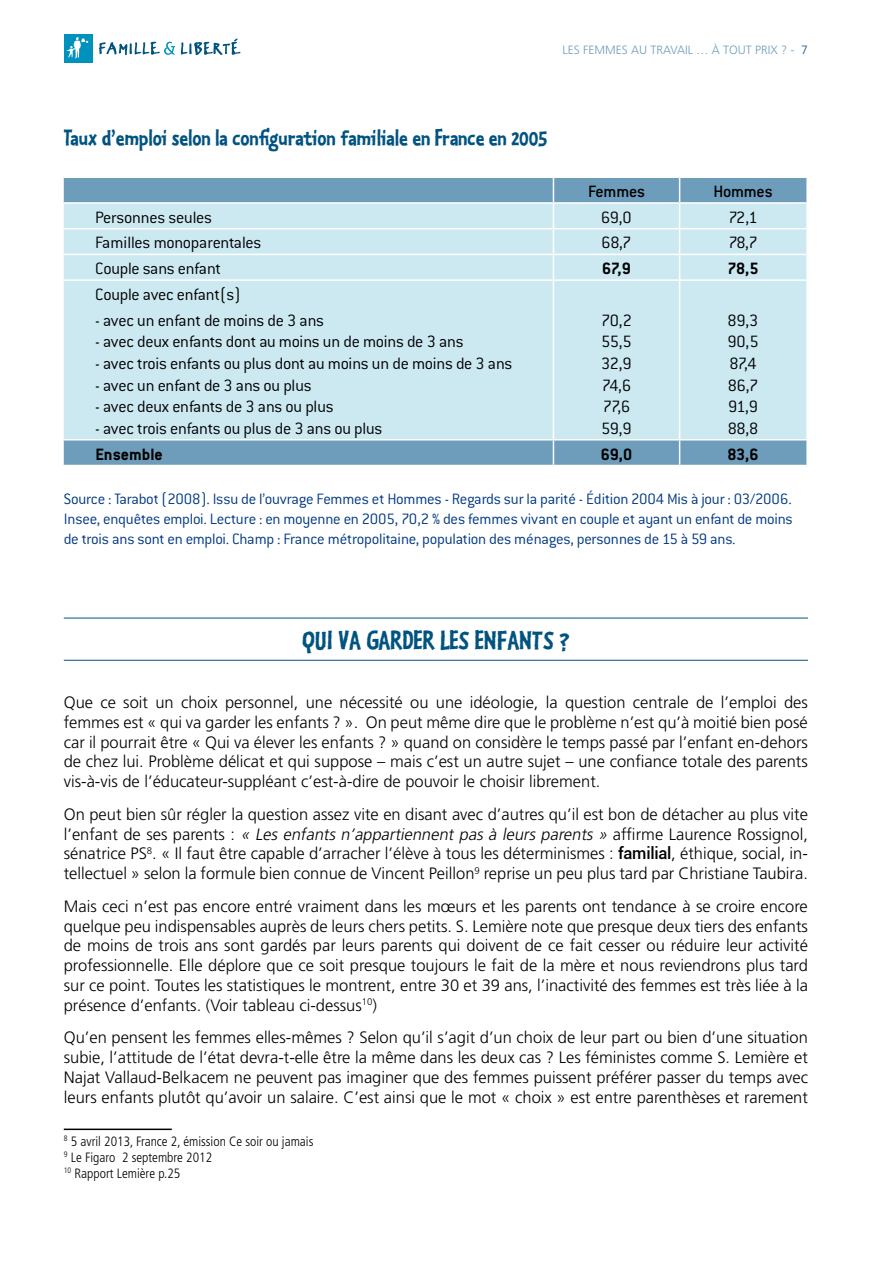
<style>
.page{position:relative;width:893px;height:1263px;background:#fff}
.page>*{position:absolute;margin:0;border:0;box-sizing:border-box;transform-origin:0 0}
.t1{font:27px "Kosmik Bold Three";letter-spacing:.03em;color:#005380;scale:1.1 1}
.t2{font:24px "Kosmik Bold Three";color:#005380}
.t3{font:300 18px/21.6px "Conduit ITC";letter-spacing:-.015em;color:#000;text-align:justify}
.t4{font:700 18px "Conduit ITC";color:#000}
.t5{font:500 18px "Conduit ITC";letter-spacing:-.015em;color:#000}
.t6{font:300 16.5px/19.8px "Frutiger";color:#000;text-align:justify}
.t7{font:300 16.5px/19.8px "Conduit ITC";letter-spacing:-.015em;color:#003882;text-align:justify}
.t8{font:300 condensed 13.5px/16.2px "Frutiger";color:#000}
.t9{font:300 12px "Frutiger";color:#6e9dbb}
.s1{color:#005380}
.s2{font-style:italic}
.s3{font-family:"Roboto";font-weight:500}
</style>
<div class="page">
<div style="left:65px;top:35px;width:28px;height:28px;background:#0092bc"></div>
<svg style="left:99px;top:42px;width:76px;height:13px"></svg>
<svg style="left:181px;top:38px;width:60px;height:17px"></svg>
<svg style="left:67px;top:37px;width:22px;height:21px"></svg>
<div style="left:64px;top:178px;width:742px;height:287px;background:#6e9dbb"></div>
<div style="left:64px;top:204px;width:742px;height:235px;background:#cce9f2"></div>
<hr style="left:64px;top:202px;width:489px;height:2px;background:#fff">
<hr style="left:553px;top:202px;width:127px;height:2px;background:#fff">
<hr style="left:680px;top:202px;width:126px;height:2px;background:#fff">
<hr style="left:64px;top:228px;width:489px;height:1px;background:#fff">
<hr style="left:553px;top:228px;width:127px;height:1px;background:#fff">
<hr style="left:680px;top:228px;width:126px;height:1px;background:#fff">
<hr style="left:64px;top:254px;width:489px;height:1px;background:#fff">
<hr style="left:553px;top:254px;width:127px;height:1px;background:#fff">
<svg style="left:553px;top:178px;width:1px;height:101px"></svg>
<hr style="left:680px;top:254px;width:126px;height:1px;background:#fff">
<svg style="left:679px;top:178px;width:1px;height:101px"></svg>
<hr style="left:64px;top:279px;width:489px;height:2px;background:#fff">
<hr style="left:553px;top:279px;width:127px;height:2px;background:#fff">
<hr style="left:553px;top:281px;width:1px;height:158px;background:#fff">
<hr style="left:680px;top:279px;width:126px;height:2px;background:#fff">
<hr style="left:679px;top:281px;width:1px;height:158px;background:#fff">
<hr style="left:64px;top:439px;width:489px;height:1px;background:#fff">
<hr style="left:553px;top:439px;width:127px;height:1px;background:#fff">
<svg style="left:553px;top:440px;width:1px;height:25px"></svg>
<hr style="left:680px;top:439px;width:126px;height:1px;background:#fff">
<svg style="left:679px;top:440px;width:1px;height:25px"></svg>
<hr style="left:64px;top:1128px;width:108px;height:2px;background:#000">
<hr style="left:64px;top:618px;width:744px;height:1px;background:#005380">
<hr style="left:64px;top:660px;width:744px;height:1px;background:#005380">
<p class="t9" style="left:562px;top:43px;width:245px">LES FEMMES AU TRAVAIL … À TOUT PRIX ? - <span class="s1">7</span></p>
<h2 class="t2" style="left:64px;top:122px;width:485px">Taux d’emploi selon la configuration familiale en France en 2005</h2>
<p class="t5" style="left:588px;top:181px;width:59px">Femmes</p>
<p class="t5" style="left:713px;top:181px;width:61px">Hommes</p>
<p class="t3" style="left:95px;top:206px;width:118px">Personnes seules</p>
<p class="t3" style="left:601px;top:206px;width:32px">69,0</p>
<p class="t3" style="left:728px;top:206px;width:31px">72,1</p>
<p class="t3" style="left:95px;top:232px;width:168px">Familles monoparentales</p>
<p class="t3" style="left:602px;top:232px;width:31px">68,7</p>
<p class="t3" style="left:728px;top:232px;width:31px">78,7</p>
<p class="t3" style="left:95px;top:258px;width:127px">Couple sans enfant</p>
<p class="t4" style="left:602px;top:258px;width:30px">67,9</p>
<p class="t4" style="left:728px;top:258px;width:32px">78,5</p>
<p class="t3" style="left:95px;top:284px;width:147px">Couple avec enfant(s)</p>
<p class="t3" style="left:95px;top:309px;width:230px">- avec un enfant de moins de 3 ans</p>
<p class="t3" style="left:95px;top:331px;width:370px">- avec deux enfants dont au moins un de moins de 3 ans</p>
<p class="t3" style="left:95px;top:353px;width:419px">- avec trois enfants ou plus dont au moins un de moins de 3 ans</p>
<p class="t3" style="left:95px;top:374px;width:218px">- avec un enfant de 3 ans ou plus</p>
<p class="t3" style="left:95px;top:396px;width:240px">- avec deux enfants de 3 ans ou plus</p>
<p class="t3" style="left:95px;top:417px;width:289px">- avec trois enfants ou plus de 3 ans ou plus</p>
<p class="t3" style="left:601px;top:309px;width:32px">70,2<br>55,5<br>32,9<br>74,6<br>77,6<br>59,9</p>
<p class="t3" style="left:728px;top:309px;width:32px">89,3<br>90,5<br>87,4<br>86,7<br>91,9<br>88,8</p>
<p class="t4" style="left:95px;top:443px;width:69px">Ensemble</p>
<p class="t4" style="left:601px;top:443px;width:33px">69,0</p>
<p class="t4" style="left:727px;top:443px;width:33px">83,6</p>
<p class="t7" style="left:64px;top:489px;width:731px">Source : Tarabot (2008). Issu de l’ouvrage Femmes et Hommes - Regards sur la parité - Édition 2004 Mis à jour : 03/2006.<br>Insee, enquêtes emploi. Lecture : en moyenne en 2005, 70,2 % des femmes vivant en couple et ayant un enfant de moins de trois ans sont en emploi. Champ : France métropolitaine, population des ménages, personnes de 15 à 59 ans.</p>
<h1 class="t1" style="left:303px;top:622px;width:244px">Qui va garder les enfants ?</h1>
<p class="t6" style="left:64px;top:692px;width:746px">Que ce soit un choix personnel, une nécessité ou une idéologie, la question centrale de l’emploi des femmes est « qui va garder les enfants ? ». On peut même dire que le problème n’est qu’à moitié bien posé car il pourrait être « Qui va élever les enfants ? » quand on considère le temps passé par l’enfant en-dehors de chez lui. Problème délicat et qui suppose – mais c’est un autre sujet – une confiance totale des parents vis-à-vis de l’éducateur-suppléant c’est-à-dire de pouvoir le choisir librement.</p>
<p class="t6" style="left:64px;top:804px;width:746px">On peut bien sûr régler la question assez vite en disant avec d’autres qu’il est bon de détacher au plus vite l’enfant de ses parents : <span class="s2">« Les enfants n’appartiennent pas à leurs parents »</span> affirme Laurence Rossignol, sénatrice PS<sup>8</sup>. « Il faut être capable d’arracher l’élève à tous les déterminismes : <span class="s3">familial</span>, éthique, social, in&shy;tellectuel » selon la formule bien connue de Vincent Peillon<sup>9</sup> reprise un peu plus tard par Christiane Taubira.</p>
<p class="t6" style="left:64px;top:896px;width:746px">Mais ceci n’est pas encore entré vraiment dans les mœurs et les parents ont tendance à se croire encore quelque peu indispensables auprès de leurs chers petits. S. Lemière note que presque deux tiers des enfants de moins de trois ans sont gardés par leurs parents qui doivent de ce fait cesser ou réduire leur activité professionnelle. Elle déplore que ce soit presque toujours le fait de la mère et nous reviendrons plus tard sur ce point. Toutes les statistiques le montrent, entre 30 et 39 ans, l’inactivité des femmes est très liée à la présence d’enfants. (Voir tableau ci-dessus<sup>10</sup>)</p>
<p class="t6" style="left:64px;top:1028px;width:746px">Qu’en pensent les femmes elles-mêmes ? Selon qu’il s’agit d’un choix de leur part ou bien d’une situation subie, l’attitude de l’état devra-t-elle être la même dans les deux cas ? Les féministes comme S. Lemière et Najat Vallaud-Belkacem ne peuvent pas imaginer que des femmes puissent préférer passer du temps avec leurs enfants plutôt qu’avoir un salaire. C’est ainsi que le mot « choix » est entre parenthèses et rarement</p>
<p class="t8" style="left:64px;top:1133px;width:251px"><sup>8</sup> 5 avril 2013, France 2, émission Ce soir ou jamais<br><sup>9</sup> Le Figaro 2 septembre 2012<br><sup>10</sup> Rapport Lemière p.25</p>
</div>
